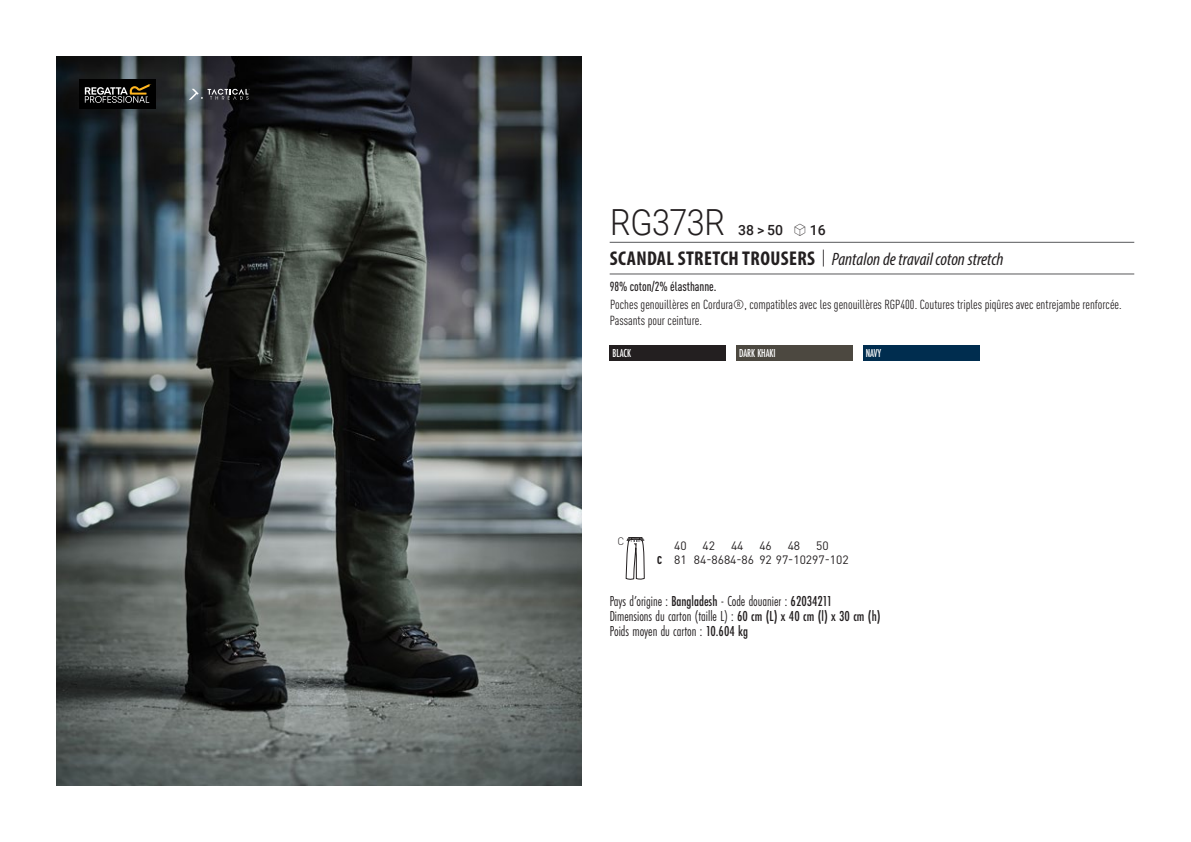
<style>
.page{position:relative;width:1191px;height:842px;background:#fff}
.page>*{position:absolute;margin:0;border:0;box-sizing:border-box;transform-origin:0 0}
.t1{font:300 36px "Roboto";letter-spacing:-.015em;color:#231f20;scale:.9 1}
.t2{font:italic 18px "Myriad Variable Concept";color:#231f20}
.t3{font:15px "Futura PT Cond";color:#231f20;scale:.95 1}
.t4{font:500 14px "Roboto";color:#231f20}
.t5{font:condensed 13px/16px "DIN Pro";color:#231f20}
.grammage_2020{font:500 condensed 13px "DIN Pro";color:#231f20;scale:.95 1}
._88_tailles_tab_maig{font:12px/13.6px "DIN Pro";color:#231f20}
.Coloris_nuancier_bla{font:500 12px "Futura PT Cond";letter-spacing:-.01em;color:#fff;scale:.9 1}
.t6{font:300 10.8px "DIN";color:#231f20}
.s1{font-family:"Linotype Shapeshifter";font-weight:400;font-size:16px}
.s2{font-family:"Myriad Pro";font-weight:700;font-style:normal;font-stretch:condensed;font-size:20px}
.s3{font-family:"Roboto Condensed";font-weight:300;font-style:normal;font-size:20px}
.s4{font-weight:900;font-stretch:condensed;font-size:11.2px}
.s5{font-weight:500}
</style>
<div class="page">
<img style="left:57px;top:57px;width:524px;height:728px">
<div style="left:79px;top:79px;width:77px;height:30px;background:#000"></div>
<svg style="left:85px;top:84px;width:66px;height:19px"></svg>
<svg style="left:189px;top:89px;width:60px;height:11px"></svg>
<div style="left:609px;top:345px;width:117px;height:16px;background:#231f20"></div>
<div style="left:736px;top:345px;width:116px;height:16px;background:#4c4840"></div>
<div style="left:863px;top:345px;width:116px;height:16px;background:#002d4f"></div>
<svg style="left:626px;top:537px;width:18px;height:43px"></svg>
<hr style="left:609px;top:242px;width:525px;height:1px;background:#57585a">
<hr style="left:609px;top:274px;width:525px;height:1px;background:#57585a">
<p class="t1" style="left:610px;top:197px;width:129px">RG373R</p>
<p class="t4" style="left:738px;top:220px;width:89px">38 &gt; 50 <span class="s1">S</span> 16</p>
<p class="t2" style="left:610px;top:249px;width:395px"><span class="s2">SCANDAL STRETCH TROUSERS</span> <span class="s3">|</span> Pantalon de travail coton stretch</p>
<p class="grammage_2020" style="left:609px;top:277px;width:114px">98% coton/2% élasthanne.</p>
<p class="t5" style="left:609px;top:296px;width:513px">Poches genouillères en Cordura®, compatibles avec les genouillères RGP400. Coutures triples piqûres avec entrejambe renforcée.<br>Passants pour ceinture.</p>
<p class="Coloris_nuancier_bla" style="left:612px;top:346px;width:22px">BLACK</p>
<p class="Coloris_nuancier_bla" style="left:739px;top:346px;width:42px">DARK KHAKI</p>
<p class="Coloris_nuancier_bla" style="left:866px;top:346px;width:18px">NAVY</p>
<p class="t6" style="left:617px;top:535px;width:8px">C</p>
<p class="_88_tailles_tab_maig" style="left:657px;top:538px;width:193px;text-indent:159px">50<br><span class="s4">C</span> 81 84-8684-86 92 97-10297-102</p>
<p class="_88_tailles_tab_maig" style="left:674px;top:538px;width:14px">40</p>
<p class="_88_tailles_tab_maig" style="left:702px;top:538px;width:14px">42</p>
<p class="_88_tailles_tab_maig" style="left:731px;top:538px;width:14px">44</p>
<p class="_88_tailles_tab_maig" style="left:759px;top:538px;width:14px">46</p>
<p class="_88_tailles_tab_maig" style="left:787px;top:538px;width:14px">48</p>
<p class="t3" style="left:609px;top:592px;width:236px">Pays d’origine : <span class="s5">Bangladesh</span> - Code douanier : <span class="s5">62034211</span></p>
<p class="t3" style="left:609px;top:607px;width:287px">Dimensions du carton (taille L) : <span class="s5">60 cm (L) x 40 cm (l) x 30 cm (h)</span></p>
<p class="t3" style="left:609px;top:622px;width:147px">Poids moyen du carton : <span class="s5">10.604 kg</span></p>
</div>
